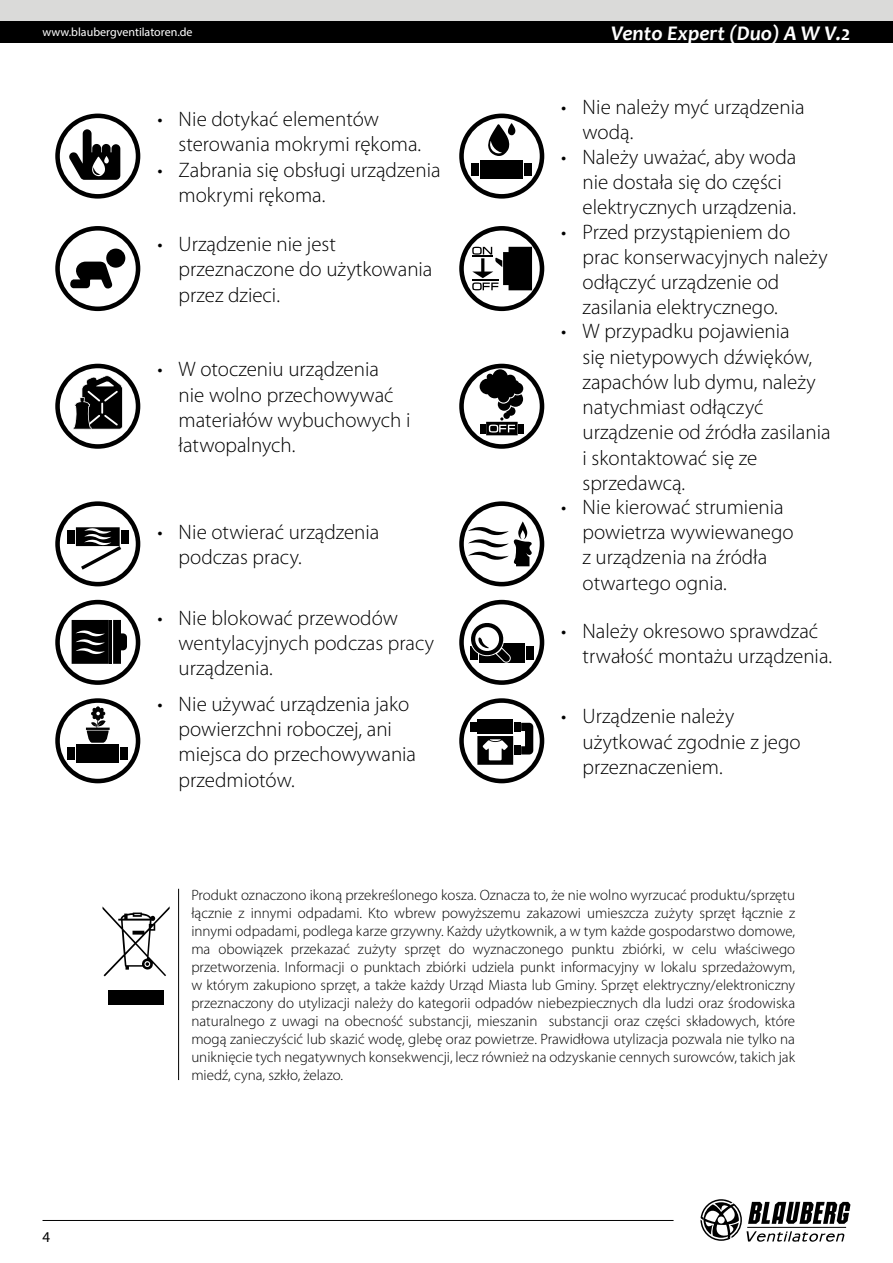
<style>
.page{position:relative;width:893px;height:1263px;background:#fff}
.page>*{position:absolute;margin:0;border:0;box-sizing:border-box;transform-origin:0 0}
.t1{font:300 21px/25.2px "Myriad Pro";color:#000}
.t2{font:italic 700 21px "Candara";color:#fff}
.t3{font:300 15px/18px "Myriad Pro";color:#000;text-align:justify}
.t4{font:15px "Myriad Pro";color:#000}
.t5{font:12px "Myriad Pro";color:#fff}
</style>
<div class="page">
<svg style="left:55px;top:114px;width:85px;height:85px"></svg>
<svg style="left:459px;top:114px;width:85px;height:85px"></svg>
<svg style="left:55px;top:226px;width:85px;height:85px"></svg>
<div style="left:106px;top:249px;width:19px;height:19px;background:#000;border-radius:50%"></div>
<svg style="left:459px;top:226px;width:85px;height:85px"></svg>
<svg style="left:55px;top:364px;width:85px;height:85px"></svg>
<svg style="left:459px;top:364px;width:85px;height:85px"></svg>
<svg style="left:55px;top:501px;width:85px;height:85px"></svg>
<svg style="left:459px;top:501px;width:85px;height:85px"></svg>
<svg style="left:55px;top:600px;width:85px;height:85px"></svg>
<svg style="left:459px;top:600px;width:85px;height:85px"></svg>
<svg style="left:55px;top:698px;width:85px;height:85px"></svg>
<svg style="left:459px;top:698px;width:85px;height:85px"></svg>
<hr style="left:178px;top:889px;width:1px;height:191px;background:#000">
<svg style="left:103px;top:906px;width:67px;height:70px"></svg>
<div style="left:108px;top:990px;width:56px;height:14px;background:#000"></div>
<div style="left:0;top:0;width:893px;height:21px;background:#dadad9"></div>
<div style="left:0;top:21px;width:893px;height:22px;background:#000"></div>
<svg style="left:700px;top:1199px;width:150px;height:43px"></svg>
<hr style="left:43px;top:1220px;width:631px;height:1px;background:#000">
<p class="t5" style="left:43px;top:25px;width:152px">www.blaubergventilatoren.de</p>
<p class="t1" style="left:179px;top:107px;width:244px;text-indent:-21px">• Nie dotykać elementów sterowania mokrymi rękoma.</p>
<p class="t1" style="left:179px;top:157px;width:264px;text-indent:-21px">• Zabrania się obsługi urządzenia mokrymi rękoma.</p>
<p class="t1" style="left:179px;top:232px;width:255px;text-indent:-21px">• Urządzenie nie jest przeznaczone do użytkowania przez dzieci.</p>
<p class="t1" style="left:179px;top:357px;width:233px;text-indent:-21px">• W otoczeniu urządzenia<br>nie wolno przechowywać materiałów wybuchowych i łatwopalnych.</p>
<p class="t1" style="left:179px;top:520px;width:202px;text-indent:-21px">• Nie otwierać urządzenia podczas pracy.</p>
<p class="t1" style="left:179px;top:606px;width:257px;text-indent:-21px">• Nie blokować przewodów wentylacyjnych podczas pracy urządzenia.</p>
<p class="t1" style="left:179px;top:692px;width:239px;text-indent:-21px">• Nie używać urządzenia jako powierzchni roboczej, ani miejsca do przechowywania przedmiotów.</p>
<p class="t2" style="left:611px;top:20px;width:241px">Vento Expert (Duo) A W V.2</p>
<p class="t1" style="left:583px;top:94px;width:224px;text-indent:-21px">• Nie należy myć urządzenia wodą.</p>
<p class="t1" style="left:583px;top:145px;width:215px;text-indent:-21px">• Należy uważać, aby woda nie dostała się do części elektrycznych urządzenia.</p>
<p class="t1" style="left:583px;top:219px;width:247px;text-indent:-21px">• Przed przystąpieniem do prac konserwacyjnych należy odłączyć urządzenie od zasilania elektrycznego.</p>
<p class="t1" style="left:583px;top:319px;width:250px;text-indent:-21px">• W przypadku pojawienia<br>się nietypowych dźwięków, zapachów lub dymu, należy natychmiast odłączyć urządzenie od źródła zasilania i skontaktować się ze sprzedawcą.</p>
<p class="t1" style="left:583px;top:495px;width:213px;text-indent:-21px">• Nie kierować strumienia powietrza wywiewanego z urządzenia na źródła otwartego ognia.</p>
<p class="t1" style="left:583px;top:618px;width:251px;text-indent:-21px">• Należy okresowo sprawdzać trwałość montażu urządzenia.</p>
<p class="t1" style="left:583px;top:704px;width:220px;text-indent:-21px">• Urządzenie należy użytkować zgodnie z jego przeznaczeniem.</p>
<p class="t4" style="left:43px;top:1227px;width:9px">4</p>
<p class="t3" style="left:191px;top:886px;width:605px">Produkt oznaczono ikoną przekreślonego kosza. Oznacza to, że nie wolno wyrzucać produktu/sprzętu łącznie z innymi odpadami. Kto wbrew powyższemu zakazowi umieszcza zużyty sprzęt łącznie z innymi odpadami, podlega karze grzywny. Każdy użytkownik, a w tym każde gospodarstwo domowe, ma obowiązek przekazać zużyty sprzęt do wyznaczonego punktu zbiórki, w celu właściwego przetworzenia. Informacji o punktach zbiórki udziela punkt informacyjny w lokalu sprzedażowym, w którym zakupiono sprzęt, a także każdy Urząd Miasta lub Gminy. Sprzęt elektryczny/elektroniczny przeznaczony do utylizacji należy do kategorii odpadów niebezpiecznych dla ludzi oraz środowiska naturalnego z uwagi na obecność substancji, mieszanin substancji oraz części składowych, które mogą zanieczyścić lub skazić wodę, glebę oraz powietrze. Prawidłowa utylizacja pozwala nie tylko na uniknięcie tych negatywnych konsekwencji, lecz również na odzyskanie cennych surowców, takich jak miedź, cyna, szkło, żelazo.</p>
</div>
